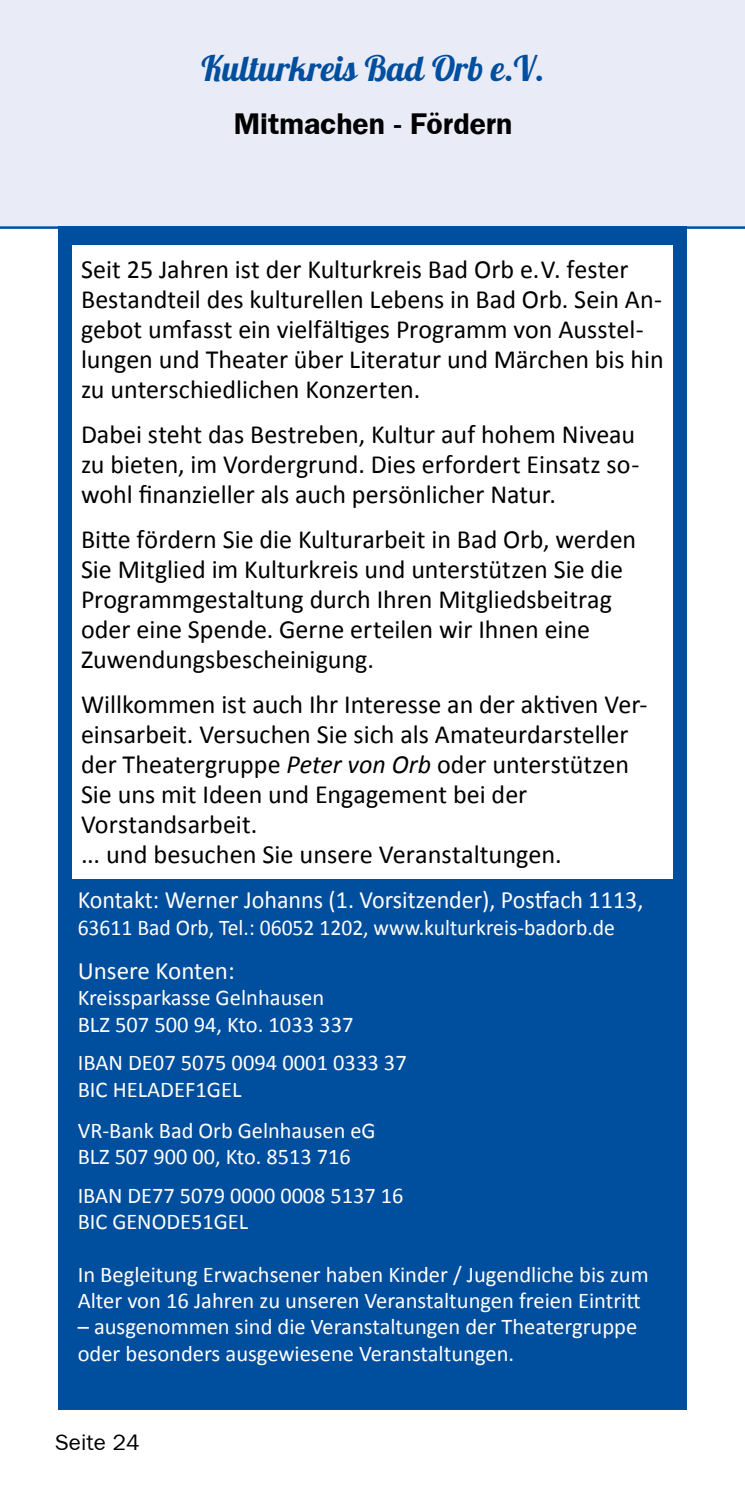
<style>
.page{position:relative;width:745px;height:1489px;background:#fff}
.page>*{position:absolute;margin:0;border:0;box-sizing:border-box;transform-origin:0 0}
.t1{font:35px "Lobster 1.4";color:#004e9e}
.t2{font:700 30px "Frankfurt Gothic";color:#000}
.t3{font:26.25px/30px "Calibri";color:#000}
.t4{font:25px "Calibri";color:#fff;scale:.96 1}
.t5{font:25px "Calibri";color:#fff}
.t6{font:22.5px/26.2px "Calibri";color:#fff}
.t7{font:22.5px "Calibri";color:#fff;scale:.96 1}
.t8{font:22.5px "Frankfurt Gothic Plain";color:#000}
.s1{font-style:italic}
</style>
<div class="page">
<div style="left:0;top:0;width:744px;height:227px;background:#e9ebf7"></div>
<hr style="left:0;top:226px;width:744px;height:3px;background:#004e9e">
<div style="left:58px;top:226px;width:628px;height:1183px;background:#004e9e"></div>
<div style="left:72px;top:245px;width:600px;height:634px;background:#fff"></div>
<h1 class="t1" style="left:201px;top:46px;width:344px">Kulturkreis Bad Orb e.V.</h1>
<p class="t2" style="left:233px;top:106px;width:280px">Mitmachen - Fördern</p>
<p class="t3" style="left:81px;top:253px;width:584px">Seit 25 Jahren ist der Kulturkreis Bad Orb e.V. fester Bestandteil des kulturellen Lebens in Bad Orb. Sein An&shy;gebot umfasst ein vielfältiges Programm von Ausstel&shy;lungen und Theater über Literatur und Märchen bis hin zu unterschiedlichen Konzerten.</p>
<p class="t3" style="left:81px;top:418px;width:559px">Dabei steht das Bestreben, Kultur auf hohem Niveau zu bieten, im Vordergrund. Dies erfordert Einsatz so&shy;wohl finanzieller als auch persönlicher Natur.</p>
<p class="t3" style="left:81px;top:523px;width:556px">Bitte fördern Sie die Kulturarbeit in Bad Orb, werden Sie Mitglied im Kulturkreis und unterstützen Sie die Programmgestaltung durch Ihren Mitgliedsbeitrag oder eine Spende. Gerne erteilen wir Ihnen eine Zuwendungsbescheinigung.</p>
<p class="t3" style="left:81px;top:688px;width:567px">Willkommen ist auch Ihr Interesse an der aktiven Ver&shy;einsarbeit. Versuchen Sie sich als Amateurdarsteller der Theatergruppe <span class="s1">Peter von Orb</span> oder unterstützen Sie uns mit Ideen und Engagement bei der Vorstandsarbeit.<br>... und besuchen Sie unsere Veranstaltungen.</p>
<p class="t4" style="left:78px;top:884px;width:590px">Kontakt: Werner Johanns (1. Vorsitzender), Postfach 1113,</p>
<p class="t7" style="left:78px;top:913px;width:561px">63611 Bad Orb, Tel.: 06052 1202, www.kulturkreis-badorb.de</p>
<p class="t5" style="left:78px;top:955px;width:158px">Unsere Konten:</p>
<p class="t6" style="left:78px;top:983px;width:277px">Kreissparkasse Gelnhausen<br>BLZ 507 500 94, Kto. 1033 337</p>
<p class="t6" style="left:78px;top:1048px;width:330px">IBAN DE07 5075 0094 0001 0333 37<br>BIC HELADEF1GEL</p>
<p class="t6" style="left:78px;top:1116px;width:299px">VR-Bank Bad Orb Gelnhausen eG<br>BLZ 507 900 00, Kto. 8513 716</p>
<p class="t6" style="left:78px;top:1181px;width:327px">IBAN DE77 5079 0000 0008 5137 16<br>BIC GENODE51GEL</p>
<p class="t6" style="left:78px;top:1259px;width:572px">In Begleitung Erwachsener haben Kinder / Jugendliche bis zum<br>Alter von 16 Jahren zu unseren Veranstaltungen freien Eintritt</p>
<p class="t6" style="left:78px;top:1312px;width:560px">– ausgenommen sind die Veranstaltungen der Theatergruppe oder besonders ausgewiesene Veranstaltungen.</p>
<p class="t8" style="left:55px;top:1429px;width:86px">Seite 24</p>
</div>
